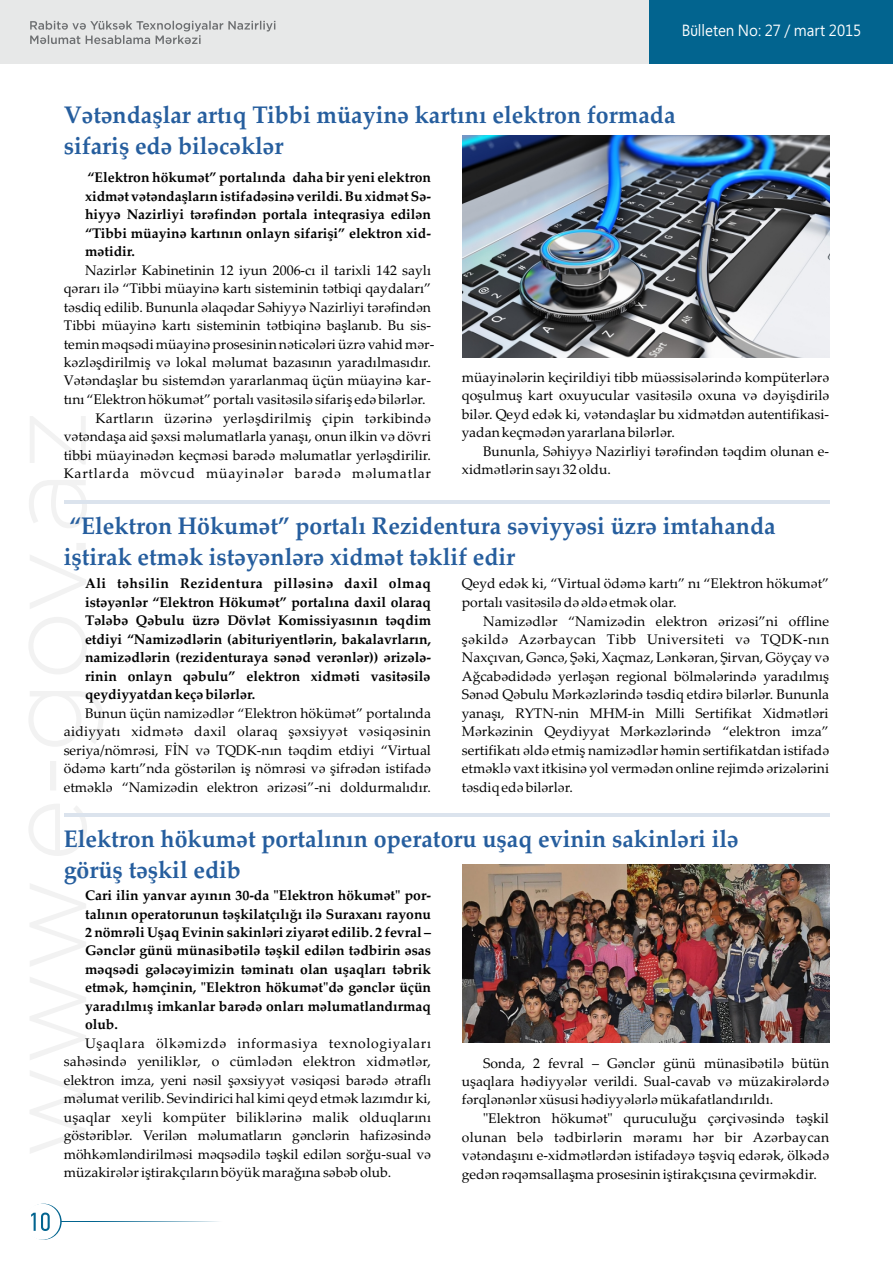
<style>
.page{position:relative;width:893px;height:1263px;background:#fff}
.page>*{position:absolute;margin:0;border:0;box-sizing:border-box;transform-origin:0 0}
.t1{font:700 24px/30.8px "Palatino Linotype";color:#265e9e;scale:.96 1}
.t2{font:15px "Microsoft Jheng Hei";color:#fff;scale:.94 1}
.t3{font:13.95px/18.5px "Palatino Linotype";color:#000}
.t4{font:700 13.95px/18.5px "Palatino Linotype";color:#000;text-align:justify}
.t5{font:13.95px/18.5px "Palatino Linotype";letter-spacing:.02em;color:#000;text-align:right}
.t6{font:13.95px "Palatino Linotype";letter-spacing:.03em;color:#000}
.t7{font:700 13.95px "Palatino Linotype";letter-spacing:.035em;color:#000}
.s1{font-family:"Ol Vogue"}
</style>
<div class="page">
<svg style="left:29px;top:416px;width:75px;height:737px"></svg>
<div style="left:0;top:0;width:893px;height:63px;background:#e7e8e8"></div>
<div style="left:650px;top:0;width:243px;height:63px;background:#02648f"></div>
<svg style="left:30px;top:21px;width:245px;height:23px"></svg>
<svg style="left:26px;top:1204px;width:36px;height:36px"></svg>
<hr style="left:61px;top:1221px;width:173px;height:1px;background:#02648f">
<div style="left:24px;top:1204px;width:36px;height:36px;background:#fff;border-radius:50%"></div>
<svg style="left:31px;top:1212px;width:19px;height:19px"></svg>
<img style="left:462px;top:135px;width:367px;height:222px">
<img style="left:462px;top:864px;width:367px;height:178px">
<hr style="left:64px;top:500px;width:765px;height:3px;background:#dbe3ed">
<hr style="left:64px;top:814px;width:765px;height:3px;background:#dbe3ed">
<p class="t2" style="left:682px;top:22px;width:193px">B<span class="s1">ц</span>lleten No: 27 / mart 2015</p>
<h1 class="t1" style="left:64px;top:102px;width:639px">Vətəndaşlar artıq Tibbi müayinə kartını elektron formada sifariş edə biləcəklər</h1>
<p class="t4" style="left:85px;top:170px;width:348px">“Elektron hökumət” portalında daha bir yeni elektron xidmət vətəndaşların istifadəsinə verildi. Bu xidmət Sə&shy;hiyyə Nazirliyi tərəfindən portala inteqrasiya edilən “Tibbi müayinə kartının onlayn sifarişi” elektron xid&shy;mətidir.</p>
<p class="t3" style="left:64px;top:262px;width:372px;text-indent:21px">Nazirlər Kabinetinin 12 iyun 2006-cı il tarixli 142 saylı qərarı ilə “Tibbi müayinə kartı sisteminin tətbiqi qaydaları” təsdiq edilib. Bununla əlaqədar Səhiyyə Nazirliyi tərəfindən Tibbi müayinə kartı sisteminin tətbiqinə başlanıb. Bu sis&shy;temin məqsədi müayinə prosesinin nəticələri üzrə vahid mər&shy;kəzləşdirilmiş və lokal məlumat bazasının yaradılmasıdır.<br>Vətəndaşlar bu sistemdən yararlanmaq üçün müayinə kar-</p>
<p class="t3" style="left:95px;top:391px;width:337px;text-indent:-32px">tını “Elektron hökumət” portalı vasitəsilə sifariş edə bilərlər.<br>Kartların üzərinə yerləşdirilmiş çipin tərkibində</p>
<p class="t3" style="left:64px;top:429px;width:369px">vətəndaşa aid şəxsi məlumatlarla yanaşı, onun ilkin və dövri</p>
<p class="t3" style="left:64px;top:447px;width:369px">tibbi müayinədən keçməsi barədə məlumatlar yerləşdirilir.<br>Kartlarda mövcud müayinələr barədə məlumatlar</p>
<p class="t3" style="left:462px;top:369px;width:369px">müayinələrin keçirildiyi tibb müəssisələrində kompüterlərə qoşulmuş kart oxuyucular vasitəsilə oxuna və dəyişdirilə</p>
<p class="t3" style="left:462px;top:406px;width:369px">bilər. Qeyd edək ki, vətəndaşlar bu xidmətdən autentifikasi&shy;yadan keçmədən yararlana bilərlər.</p>
<p class="t3" style="left:483px;top:443px;width:348px">Bununla, Səhiyyə Nazirliyi tərəfindən təqdim olunan e-</p>
<p class="t3" style="left:462px;top:462px;width:151px">xidmətlərin sayı 32 oldu.</p>
<h1 class="t1" style="left:64px;top:513px;width:743px">“Elektron Hökumət” portalı Rezidentura səviyyəsi üzrə imtahanda iştirak etmək istəyənlərə xidmət təklif edir</h1>
<p class="t7" style="left:85px;top:578px;width:348px">Ali təhsilin Rezidentura pilləsinə daxil olmaq</p>
<p class="t3" style="left:462px;top:576px;width:369px">Qeyd edək ki, “Virtual ödəmə kartı” nı “Elektron hökumət”</p>
<p class="t4" style="left:85px;top:594px;width:348px">istəyənlər “Elektron Hökumət” portalına daxil olaraq</p>
<p class="t3" style="left:462px;top:594px;width:216px">portalı vasitəsilə də əldə etmək olar.</p>
<p class="t4" style="left:85px;top:613px;width:348px">Tələbə Qəbulu üzrə Dövlət Komissiyasının təqdim</p>
<p class="t3" style="left:483px;top:613px;width:348px">Namizədlər “Namizədin elektron ərizəsi”ni offline</p>
<p class="t4" style="left:85px;top:631px;width:348px">etdiyi “Namizədlərin (abituriyentlərin, bakalavrların,</p>
<p class="t6" style="left:462px;top:634px;width:369px">şəkildə Azərbaycan Tibb Universiteti və TQDK-nın</p>
<p class="t4" style="left:85px;top:650px;width:348px">namizədlərin (rezidenturaya sənəd verənlər)) ərizələ-</p>
<p class="t3" style="left:462px;top:650px;width:369px">Naxçıvan, Gəncə, Şəki, Xaçmaz, Lənkəran, Şirvan, Göyçay və</p>
<p class="t4" style="left:85px;top:668px;width:347px">rinin onlayn qəbulu” elektron xidməti vasitəsilə</p>
<p class="t3" style="left:462px;top:669px;width:369px">Ağcabədidədə yerləşən regional bölmələrində yaradılmış</p>
<p class="t4" style="left:85px;top:687px;width:172px">qeydiyyatdan keçə bilərlər.</p>
<p class="t3" style="left:462px;top:687px;width:369px">Sənəd Qəbulu Mərkəzlərində təsdiq etdirə bilərlər. Bununla</p>
<p class="t3" style="left:85px;top:705px;width:348px">Bunun üçün namizədlər “Elektron hökümət” portalında</p>
<p class="t3" style="left:462px;top:705px;width:368px">yanaşı, RYTN-nin MHM-in Milli Sertifikat Xidmətləri</p>
<p class="t5" style="left:64px;top:724px;width:369px">aidiyyatı xidmətə daxil olaraq şəxsiyyət vəsiqəsinin</p>
<p class="t3" style="left:462px;top:724px;width:369px">Mərkəzinin Qeydiyyat Mərkəzlərində “elektron imza”</p>
<p class="t3" style="left:64px;top:742px;width:369px">seriya/nömrəsi, FİN və TQDK-nın təqdim etdiyi “Virtual</p>
<p class="t3" style="left:462px;top:742px;width:369px">sertifikatı əldə etmiş namizədlər həmin sertifikatdan istifadə</p>
<p class="t3" style="left:64px;top:761px;width:369px">ödəmə kartı”nda göstərilən iş nömrəsi və şifrədən istifadə</p>
<p class="t3" style="left:462px;top:761px;width:369px">etməklə vaxt itkisinə yol vermədən online rejimdə ərizələrini</p>
<p class="t3" style="left:64px;top:779px;width:369px">etməklə “Namizədin elektron ərizəsi”-ni doldurmalıdır.</p>
<p class="t3" style="left:462px;top:779px;width:113px">təsdiq edə bilərlər.</p>
<h1 class="t1" style="left:64px;top:826px;width:704px">Elektron hökumət portalının operatoru uşaq evinin sakinləri ilə görüş təşkil edib</h1>
<p class="t4" style="left:85px;top:888px;width:348px">Cari ilin yanvar ayının 30-da "Elektron hökumət" por&shy;talının operatorunun təşkilatçılığı ilə Suraxanı rayonu 2 nömrəli Uşaq Evinin sakinləri ziyarət edilib. 2 fevral – Gənclər günü münasibətilə təşkil edilən tədbirin əsas məqsədi gələcəyimizin təminatı olan uşaqları təbrik etmək, həmçinin, "Elektron hökumət"də gənclər üçün yaradılmış imkanlar barədə onları məlumatlandırmaq olub.</p>
<p class="t5" style="left:64px;top:1036px;width:369px">Uşaqlara ölkəmizdə informasiya texnologiyaları sahəsində yeniliklər, o cümlədən elektron xidmətlər,</p>
<p class="t3" style="left:483px;top:1055px;width:348px">Sonda, 2 fevral – Gənclər günü münasibətilə bütün</p>
<p class="t3" style="left:64px;top:1072px;width:369px">elektron imza, yeni nəsil şəxsiyyət vəsiqəsi barədə ətraflı</p>
<p class="t3" style="left:462px;top:1074px;width:369px">uşaqlara hədiyyələr verildi. Sual-cavab və müzakirələrdə</p>
<p class="t3" style="left:64px;top:1091px;width:369px">məlumat verilib. Sevindirici hal kimi qeyd etmək lazımdır ki,</p>
<p class="t3" style="left:462px;top:1092px;width:313px">fərqlənənlər xüsusi hədiyyələrlə mükafatlandırıldı.</p>
<p class="t3" style="left:64px;top:1109px;width:369px">uşaqlar xeyli kompüter biliklərinə malik olduqlarını</p>
<p class="t3" style="left:483px;top:1111px;width:347px">"Elektron hökumət" quruculuğu çərçivəsində təşkil</p>
<p class="t3" style="left:64px;top:1128px;width:369px">göstəriblər. Verilən məlumatların gənclərin hafizəsində</p>
<p class="t5" style="left:462px;top:1129px;width:369px">olunan belə tədbirlərin məramı hər bir Azərbaycan</p>
<p class="t3" style="left:64px;top:1146px;width:369px">möhkəmləndirilməsi məqsədilə təşkil edilən sorğu-sual və</p>
<p class="t3" style="left:462px;top:1148px;width:369px">vətəndaşını e-xidmətlərdən istifadəyə təşviq edərək, ölkədə</p>
<p class="t3" style="left:64px;top:1165px;width:329px">müzakirələr iştirakçıların böyük marağına səbəb olub.</p>
<p class="t3" style="left:462px;top:1166px;width:357px">gedən rəqəmsallaşma prosesinin iştirakçısına çevirməkdir.</p>
</div>
